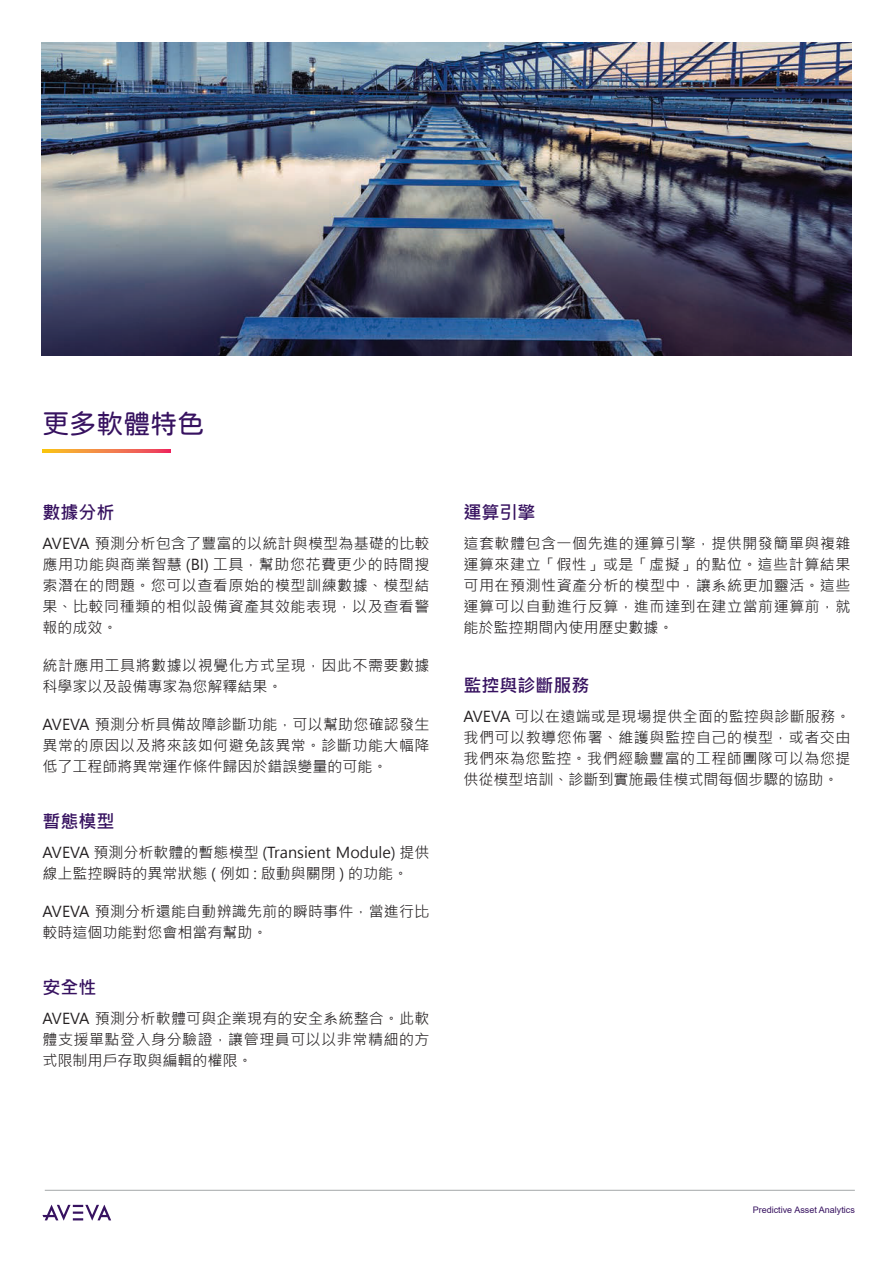
<style>
.page{position:relative;width:893px;height:1263px;background:#fff}
.page>*{position:absolute;margin:0;border:0;box-sizing:border-box;transform-origin:0 0}
.t1{font:27px "jf openhuninn 1.0";color:#371260}
.t2{font:700 18px "Microsoft Jheng Hei";color:#371260}
.t3{font:15px/21px "Microsoft Jheng Hei";letter-spacing:.015em;color:#231f20;text-align:justify}
.t4{font:15px/21px "Microsoft Jheng Hei";letter-spacing:.035em;color:#231f20}
.t5{font:9px "Arial";color:#371260}
</style>
<div class="page">
<hr style="left:45px;top:1190px;width:810px;height:1px;background:#a3a7a9">
<svg style="left:42px;top:1205px;width:69px;height:15px"></svg>
<img style="left:41px;top:43px;width:810px;height:312px">
<svg style="left:43px;top:449px;width:127px;height:3px"></svg>
<h1 class="t1" style="left:43px;top:406px;width:164px">更多軟體特色</h1>
<p class="t2" style="left:43px;top:501px;width:73px">數據分析</p>
<p class="t3" style="left:43px;top:533px;width:389px">AVEVA 預測分析包含了豐富的以統計與模型為基礎的比較應用功能與商業智慧 (BI) 工具，幫助您花費更少的時間搜索潛在的問題。您可以查看原始的模型訓練數據、模型結果、比較同種類的相似設備資產其效能表現，以及查看警報的成效。</p>
<p class="t4" style="left:43px;top:655px;width:389px">統計應用工具將數據以視覺化方式呈現，因此不需要數據科學家以及設備專家為您解釋結果。</p>
<p class="t3" style="left:43px;top:714px;width:389px">AVEVA 預測分析具備故障診斷功能，可以幫助您確認發生異常的原因以及將來該如何避免該異常。診斷功能大幅降低了工程師將異常運作條件歸因於錯誤變量的可能。</p>
<p class="t2" style="left:43px;top:810px;width:73px">暫態模型</p>
<p class="t3" style="left:43px;top:842px;width:388px">AVEVA 預測分析軟體的暫態模型 (Transient Module) 提供線上監控瞬時的異常狀態 ( 例如 : 啟動與關閉 ) 的功能。</p>
<p class="t3" style="left:43px;top:901px;width:388px">AVEVA 預測分析還能自動辨識先前的瞬時事件，當進行比較時這個功能對您會相當有幫助。</p>
<p class="t2" style="left:43px;top:976px;width:55px">安全性</p>
<p class="t3" style="left:43px;top:1008px;width:389px">AVEVA 預測分析軟體可與企業現有的安全系統整合。此軟體支援單點登入身分驗證，讓管理員可以以非常精細的方式限制用戶存取與編輯的權限。</p>
<p class="t2" style="left:463px;top:501px;width:73px">運算引擎</p>
<p class="t3" style="left:463px;top:533px;width:389px">這套軟體包含一個先進的運算引擎，提供開發簡單與複雜運算來建立「假性」或是「虛擬」的點位。這些計算結果可用在預測性資產分析的模型中，讓系統更加靈活。這些運算可以自動進行反算，進而達到在建立當前運算前，就能於監控期間內使用歷史數據。</p>
<p class="t2" style="left:463px;top:674px;width:127px">監控與診斷服務</p>
<p class="t3" style="left:463px;top:706px;width:389px">AVEVA 可以在遠端或是現場提供全面的監控與診斷服務。我們可以教導您佈署、維護與監控自己的模型，或者交由我們來為您監控。我們經驗豐富的工程師團隊可以為您提供從模型培訓、診斷到實施最佳模式間每個步驟的協助。</p>
<p class="t5" style="left:753px;top:1203px;width:104px">Predictive Asset Analytics</p>
</div>
